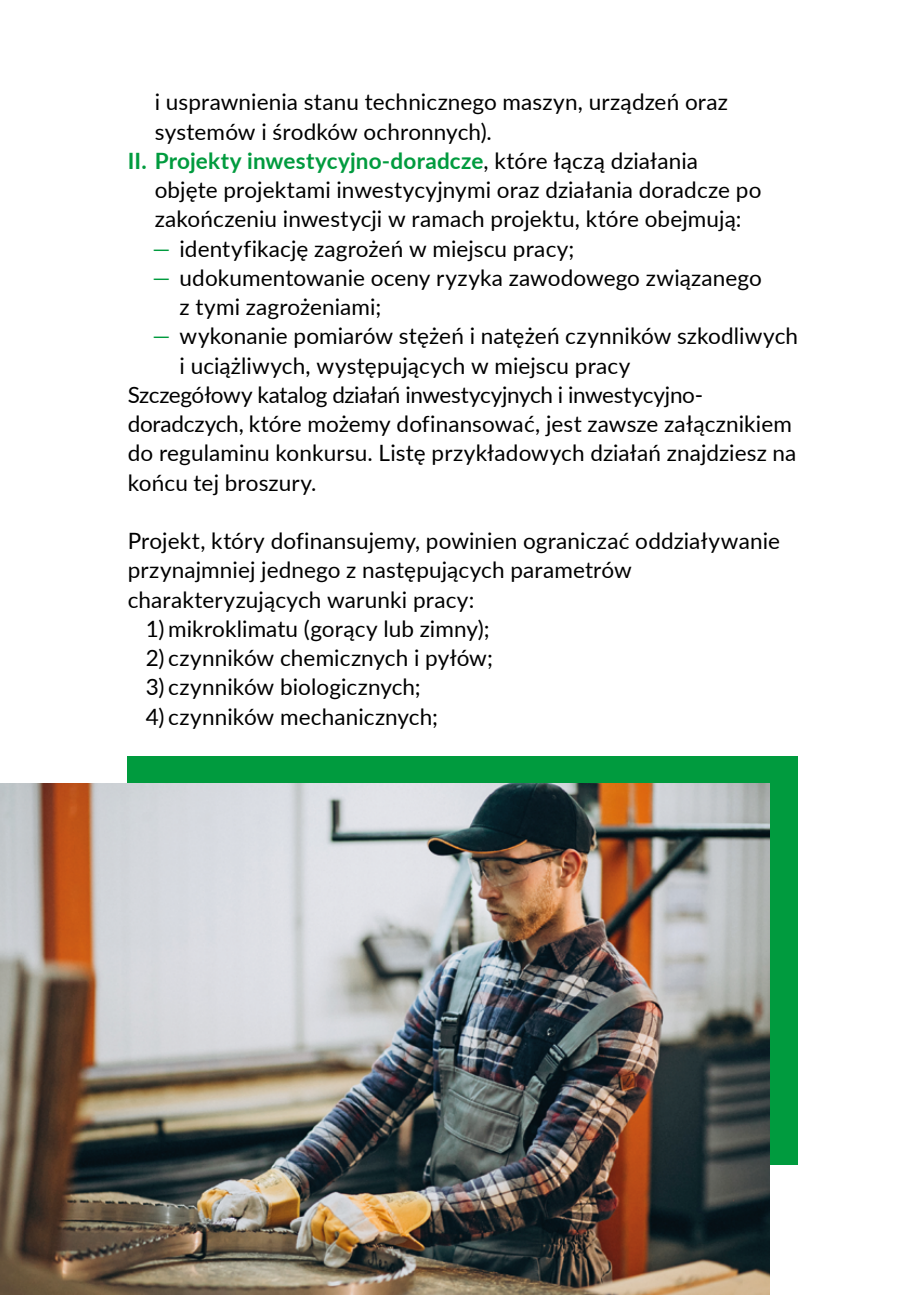
<style>
.page{position:relative;width:913px;height:1295px;background:#fff}
.page>*{position:absolute;margin:0;border:0;box-sizing:border-box;transform-origin:0 0}
.t1{font:22.5px/29.2px "Lato";letter-spacing:.005em;color:#000}
.t2{font:22.5px "Lato";letter-spacing:-.015em;color:#000}
.t3{font:700 22.5px "Lato";letter-spacing:.01em;color:#009b3e}
.s1{font-weight:400;color:#000}
.s2{color:#009b3e}
</style>
<div class="page">
<div style="left:128px;top:756px;width:669px;height:408px;background:#009b3e"></div>
<img style="left:0;top:783px;width:769px;height:512px">
<p class="t1" style="left:155px;top:87px;width:574px">i usprawnienia stanu technicznego maszyn, urządzeń oraz</p>
<p class="t1" style="left:155px;top:116px;width:338px">systemów i środków ochronnych).</p>
<p class="t3" style="left:128px;top:144px;width:571px">II. Projekty inwestycyjno-doradcze<span class="s1">, które łączą działania</span></p>
<p class="t1" style="left:155px;top:174px;width:608px">objęte projektami inwestycyjnymi oraz działania doradcze po</p>
<p class="t1" style="left:155px;top:204px;width:588px">zakończeniu inwestycji w ramach projektu, które obejmują:</p>
<p class="t1" style="left:152px;top:233px;width:423px"><span class="s2">—</span> identyfikację zagrożeń w miejscu pracy;</p>
<p class="t1" style="left:179px;top:262px;width:583px;text-indent:-27px"><span class="s2">—</span> udokumentowanie oceny ryzyka zawodowego związanego z tymi zagrożeniami;</p>
<p class="t1" style="left:152px;top:321px;width:646px"><span class="s2">—</span> wykonanie pomiarów stężeń i natężeń czynników szkodliwych</p>
<p class="t1" style="left:179px;top:350px;width:452px">i uciążliwych, występujących w miejscu pracy</p>
<p class="t2" style="left:128px;top:378px;width:576px">Szczegółowy katalog działań inwestycyjnych i inwestycyjno-</p>
<p class="t1" style="left:128px;top:408px;width:665px">doradczych, które możemy dofinansować, jest zawsze załącznikiem</p>
<p class="t1" style="left:128px;top:438px;width:670px">do regulaminu konkursu. Listę przykładowych działań znajdziesz na</p>
<p class="t1" style="left:128px;top:467px;width:190px">końcu tej broszury.</p>
<p class="t1" style="left:128px;top:525px;width:653px">Projekt, który dofinansujemy, powinien ograniczać oddziaływanie przynajmniej jednego z następujących parametrów charakteryzujących warunki pracy:</p>
<p class="t1" style="left:146px;top:613px;width:345px">1) mikroklimatu (gorący lub zimny);</p>
<p class="t1" style="left:146px;top:642px;width:348px">2) czynników chemicznych i pyłów;</p>
<p class="t1" style="left:146px;top:672px;width:276px">3) czynników biologicznych;</p>
<p class="t1" style="left:146px;top:701px;width:293px">4) czynników mechanicznych;</p>
</div>
